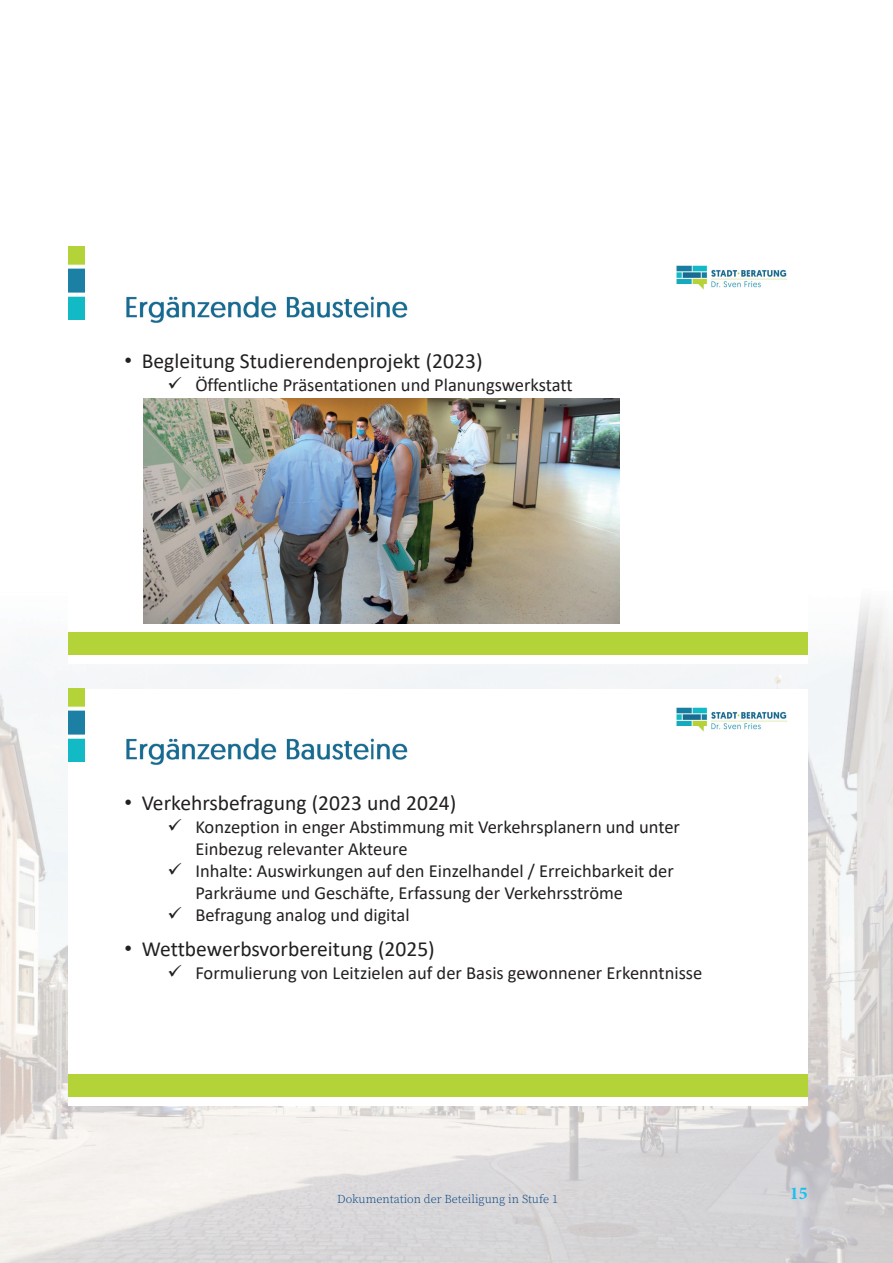
<style>
.page{position:relative;width:893px;height:1263px;background:#fff}
.page>*{position:absolute;margin:0;border:0;box-sizing:border-box;transform-origin:0 0}
.t1{font:21.6px "Calibri";color:#231f20}
.t2{font:18.45px/22.2px "Calibri";color:#231f20}
.t3{font:700 18px "Minion Pro";color:#15c0f2}
.t4{font:300 12px "Source Serif Pro";color:#014081}
.s1{font-family:"Arial"}
</style>
<div class="page">
<img style="left:0;top:656px;width:104px;height:607px">
<img style="left:788px;top:601px;width:105px;height:662px">
<img style="left:104px;top:1106px;width:684px;height:157px">
<div style="left:68px;top:247px;width:740px;height:416px;background:#fff"></div>
<div style="left:68px;top:633px;width:740px;height:22px;background:#b4d338"></div>
<img style="left:676px;top:265px;width:111px;height:25px">
<img style="left:68px;top:247px;width:17px;height:72px">
<img style="left:126px;top:296px;width:282px;height:27px">
<img style="left:143px;top:399px;width:477px;height:224px">
<div style="left:68px;top:689px;width:740px;height:416px;background:#fff"></div>
<div style="left:68px;top:1075px;width:740px;height:22px;background:#b4d338"></div>
<img style="left:676px;top:707px;width:111px;height:25px">
<img style="left:68px;top:689px;width:17px;height:72px">
<img style="left:126px;top:738px;width:282px;height:27px">
<p class="t1" style="left:124px;top:345px;width:360px"><span class="s1">•</span> Begleitung Studierendenprojekt (2023)</p>
<p class="t2" style="left:168px;top:373px;width:407px">✓ Öffentliche Präsentationen und Planungswerkstatt</p>
<p class="t1" style="left:124px;top:787px;width:333px"><span class="s1">•</span> Verkehrsbefragung (2023 und 2024)</p>
<p class="t2" style="left:195px;top:815px;width:486px;text-indent:-28px">✓ Konzeption in enger Abstimmung mit Verkehrsplanern und unter<br>Einbezug relevanter Akteure</p>
<p class="t2" style="left:195px;top:859px;width:480px;text-indent:-28px">✓ Inhalte: Auswirkungen auf den Einzelhandel / Erreichbarkeit der<br>Parkräume und Geschäfte, Erfassung der Verkehrsströme</p>
<p class="t2" style="left:168px;top:904px;width:243px">✓ Befragung analog und digital</p>
<p class="t1" style="left:124px;top:933px;width:312px"><span class="s1">•</span> Wettbewerbsvorbereitung (2025)</p>
<p class="t2" style="left:168px;top:961px;width:536px">✓ Formulierung von Leitzielen auf der Basis gewonnener Erkenntnisse</p>
<p class="t4" style="left:337px;top:1191px;width:222px">Dokumentation der Beteiligung in Stufe 1</p>
<p class="t3" style="left:790px;top:1181px;width:19px">15</p>
</div>
